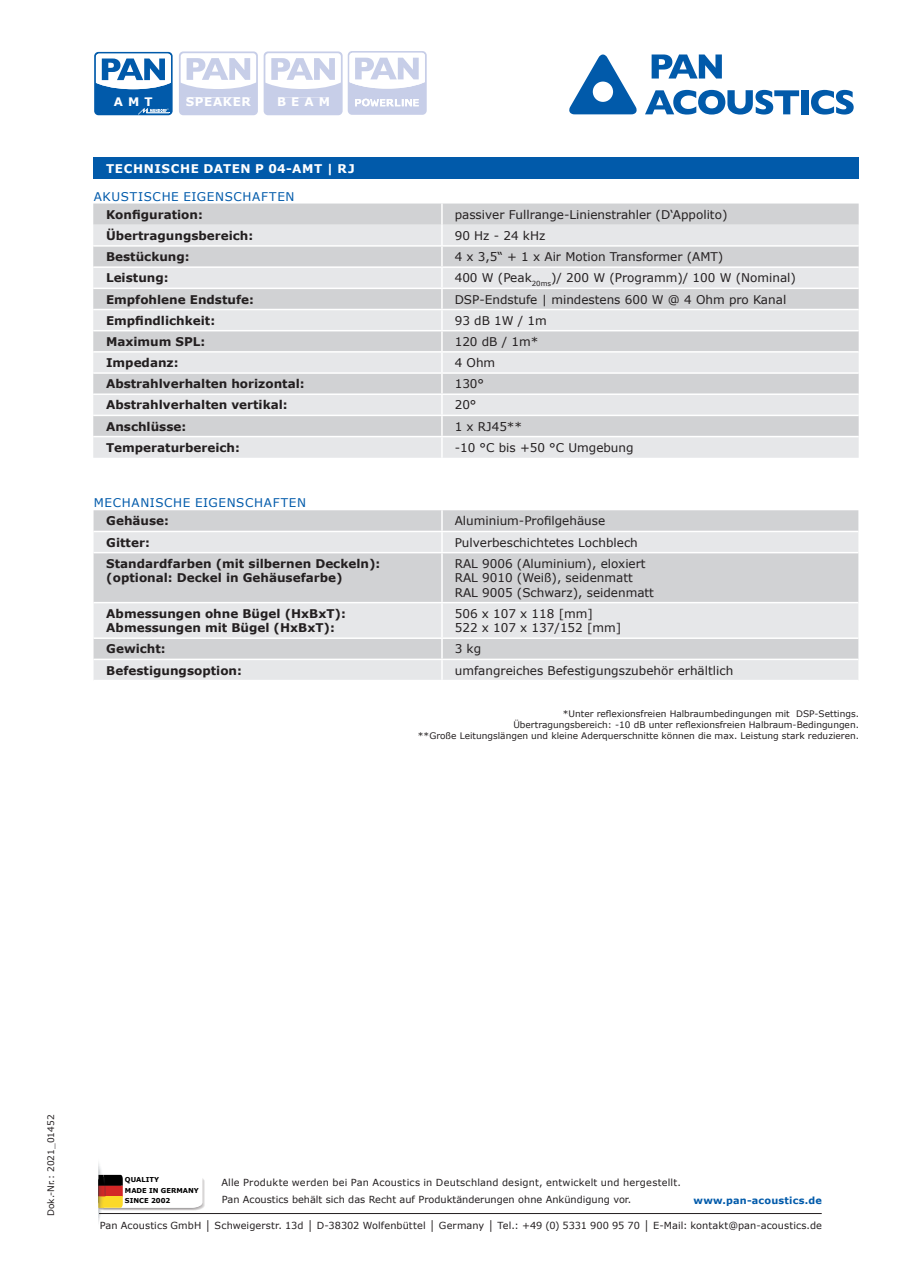
<style>
.page{position:relative;width:910px;height:1280px;background:#fff}
.page>*{position:absolute;margin:0;border:0;box-sizing:border-box;transform-origin:0 0}
.t1{font:12px/14.4px "Verdana";color:#231f20}
.t2{font:700 12px/14.4px "Verdana";color:#231f20}
.t3{font:12px "Verdana";letter-spacing:.055em;color:#015aaa}
.t4{font:700 12px "Verdana";letter-spacing:.05em;color:#fff}
.t5{font:700 11.85px "Verdana";color:#fff}
.t6{font:9.75px "Verdana";letter-spacing:.005em;color:#231f20}
.t7{font:700 9.75px "Verdana";letter-spacing:.02em;color:#015aaa}
.t8{font:9px/10.8px "Verdana";color:#231f20;text-align:right}
.t9{font:700 6.75px/10.4px "Verdana";color:#000}
</style>
<div class="page">
<svg style="left:652px;top:55px;width:70px;height:24px"></svg>
<svg style="left:645px;top:90px;width:154px;height:25px"></svg>
<div style="left:801px;top:90px;width:8px;height:24px;background:#015aaa"></div>
<svg style="left:811px;top:90px;width:43px;height:25px"></svg>
<svg style="left:569px;top:54px;width:68px;height:60px"></svg>
<img style="left:98px;top:1163px;width:4px;height:60px">
<svg style="left:98px;top:1166px;width:107px;height:45px"></svg>
<hr style="left:99px;top:1213px;width:723px;height:1px;background:#231f20">
<svg style="left:179px;top:51px;width:79px;height:64px"></svg>
<div style="left:186px;top:98px;width:54px;height:8px;background:#c7cee8"></div>
<div style="left:243px;top:98px;width:8px;height:8px;background:#c7cee8"></div>
<svg style="left:264px;top:51px;width:163px;height:64px"></svg>
<div style="left:278px;top:98px;width:51px;height:8px;background:#c7cee8"></div>
<svg style="left:94px;top:52px;width:79px;height:63px"></svg>
<div style="left:93px;top:157px;width:766px;height:22px;background:#015aaa"></div>
<div style="left:93px;top:204px;width:766px;height:21px;background:#d1d2d4"></div>
<svg style="left:93px;top:225px;width:766px;height:233px;background:#dcdddf"></svg>
<hr style="left:441px;top:204px;width:2px;height:21px;background:#fff">
<hr style="left:441px;top:225px;width:2px;height:20px;background:#fff">
<hr style="left:93px;top:245px;width:349px;height:2px;background:#fff">
<hr style="left:442px;top:245px;width:417px;height:2px;background:#fff">
<svg style="left:441px;top:247px;width:2px;height:19px"></svg>
<hr style="left:93px;top:266px;width:349px;height:2px;background:#fff">
<hr style="left:442px;top:266px;width:417px;height:2px;background:#fff">
<hr style="left:441px;top:268px;width:2px;height:20px;background:#fff">
<hr style="left:93px;top:288px;width:349px;height:1px;background:#fff">
<hr style="left:442px;top:288px;width:417px;height:1px;background:#fff">
<hr style="left:441px;top:289px;width:2px;height:20px;background:#fff">
<hr style="left:93px;top:309px;width:349px;height:1px;background:#fff">
<hr style="left:442px;top:309px;width:417px;height:1px;background:#fff">
<hr style="left:441px;top:310px;width:2px;height:20px;background:#fff">
<hr style="left:93px;top:330px;width:349px;height:1px;background:#fff">
<hr style="left:442px;top:330px;width:417px;height:1px;background:#fff">
<hr style="left:441px;top:331px;width:2px;height:20px;background:#fff">
<hr style="left:93px;top:351px;width:349px;height:2px;background:#fff">
<hr style="left:442px;top:351px;width:417px;height:2px;background:#fff">
<hr style="left:93px;top:372px;width:349px;height:2px;background:#fff">
<hr style="left:442px;top:372px;width:417px;height:2px;background:#fff">
<svg style="left:441px;top:353px;width:2px;height:40px"></svg>
<hr style="left:93px;top:393px;width:349px;height:2px;background:#fff">
<hr style="left:442px;top:393px;width:417px;height:2px;background:#fff">
<hr style="left:441px;top:395px;width:2px;height:20px;background:#fff">
<hr style="left:93px;top:415px;width:349px;height:1px;background:#fff">
<hr style="left:442px;top:415px;width:417px;height:1px;background:#fff">
<hr style="left:441px;top:416px;width:2px;height:20px;background:#fff">
<hr style="left:93px;top:436px;width:349px;height:1px;background:#fff">
<hr style="left:442px;top:436px;width:417px;height:1px;background:#fff">
<hr style="left:441px;top:437px;width:2px;height:21px;background:#fff">
<svg style="left:94px;top:510px;width:764px;height:21px;background:#d2d3d5"></svg>
<svg style="left:94px;top:532px;width:764px;height:148px;background:#dcdddf"></svg>
<hr style="left:441px;top:510px;width:2px;height:21px;background:#fff">
<hr style="left:441px;top:532px;width:2px;height:20px;background:#fff">
<hr style="left:94px;top:552px;width:348px;height:1px;background:#fff">
<hr style="left:442px;top:552px;width:416px;height:1px;background:#fff">
<hr style="left:441px;top:553px;width:2px;height:49px;background:#fff">
<hr style="left:94px;top:602px;width:348px;height:1px;background:#fff">
<hr style="left:442px;top:602px;width:416px;height:1px;background:#fff">
<hr style="left:441px;top:603px;width:2px;height:34px;background:#fff">
<hr style="left:94px;top:637px;width:348px;height:2px;background:#fff">
<hr style="left:442px;top:637px;width:416px;height:2px;background:#fff">
<hr style="left:441px;top:639px;width:2px;height:20px;background:#fff">
<hr style="left:94px;top:659px;width:348px;height:1px;background:#fff">
<hr style="left:442px;top:659px;width:416px;height:1px;background:#fff">
<hr style="left:441px;top:660px;width:2px;height:20px;background:#fff">
<p class="t5" style="left:114px;top:94px;width:40px">AMT</p>
<p class="t4" style="left:186px;top:93px;width:66px">SPEAKER</p>
<p class="t4" style="left:277px;top:93px;width:55px">BEAM</p>
<p class="t4" style="left:106px;top:160px;width:250px">TECHNISCHE DATEN P 04-AMT | RJ</p>
<p class="t3" style="left:94px;top:188px;width:202px">AKUSTISCHE EIGENSCHAFTEN</p>
<p class="t2" style="left:106px;top:207px;width:98px">Konfiguration:</p>
<p class="t1" style="left:455px;top:207px;width:274px">passiver Fullrange-Linienstrahler (D‘Appolito)</p>
<p class="t2" style="left:106px;top:228px;width:149px">Übertragungsbereich:</p>
<p class="t1" style="left:455px;top:228px;width:92px">90 Hz - 24 kHz</p>
<p class="t2" style="left:106px;top:249px;width:85px">Bestückung:</p>
<p class="t1" style="left:455px;top:249px;width:270px">4 x 3,5“ + 1 x Air Motion Transformer (AMT)</p>
<p class="t2" style="left:106px;top:271px;width:64px">Leistung:</p>
<p class="t1" style="left:455px;top:271px;width:343px">400 W (Peak<sub>20ms</sub>)/ 200 W (Programm)/ 100 W (Nominal)</p>
<p class="t2" style="left:106px;top:292px;width:149px">Empfohlene Endstufe:</p>
<p class="t1" style="left:455px;top:292px;width:333px">DSP-Endstufe | mindestens 600 W @ 4 Ohm pro Kanal</p>
<p class="t2" style="left:106px;top:313px;width:111px">Empfindlichkeit:</p>
<p class="t1" style="left:455px;top:313px;width:94px">93 dB 1W / 1m</p>
<p class="t2" style="left:106px;top:334px;width:101px">Maximum SPL:</p>
<p class="t1" style="left:455px;top:334px;width:85px">120 dB / 1m*</p>
<p class="t2" style="left:106px;top:355px;width:74px">Impedanz:</p>
<p class="t1" style="left:455px;top:355px;width:42px">4 Ohm</p>
<p class="t2" style="left:106px;top:376px;width:200px">Abstrahlverhalten horizontal:</p>
<p class="t1" style="left:455px;top:377px;width:31px">130°</p>
<p class="t2" style="left:106px;top:398px;width:183px">Abstrahlverhalten vertikal:</p>
<p class="t1" style="left:455px;top:398px;width:23px">20°</p>
<p class="t2" style="left:106px;top:419px;width:82px">Anschlüsse:</p>
<p class="t1" style="left:455px;top:419px;width:69px">1 x RJ45**</p>
<p class="t2" style="left:106px;top:440px;width:135px">Temperaturbereich:</p>
<p class="t1" style="left:455px;top:440px;width:180px">-10 °C bis +50 °C Umgebung</p>
<p class="t3" style="left:94px;top:494px;width:214px">MECHANISCHE EIGENSCHAFTEN</p>
<p class="t2" style="left:106px;top:514px;width:64px">Gehäuse:</p>
<p class="t1" style="left:455px;top:514px;width:152px">Aluminium-Profilgehäuse</p>
<p class="t2" style="left:106px;top:535px;width:45px">Gitter:</p>
<p class="t1" style="left:455px;top:535px;width:185px">Pulverbeschichtetes Lochblech</p>
<p class="t2" style="left:106px;top:556px;width:276px">Standardfarben (mit silbernen Deckeln): (optional: Deckel in Gehäusefarbe)</p>
<p class="t1" style="left:455px;top:556px;width:201px">RAL 9006 (Aluminium), eloxiert<br>RAL 9010 (Weiß), seidenmatt<br>RAL 9005 (Schwarz), seidenmatt</p>
<p class="t2" style="left:106px;top:606px;width:241px">Abmessungen ohne Bügel (HxBxT):<br>Abmessungen mit Bügel (HxBxT):</p>
<p class="t1" style="left:455px;top:606px;width:168px">506 x 107 x 118 [mm]<br>522 x 107 x 137/152 [mm]</p>
<p class="t2" style="left:106px;top:642px;width:61px">Gewicht:</p>
<p class="t1" style="left:455px;top:642px;width:28px">3 kg</p>
<p class="t2" style="left:106px;top:663px;width:137px">Befestigungsoption:</p>
<p class="t1" style="left:455px;top:663px;width:280px">umfangreiches Befestigungszubehör erhältlich</p>
<p class="t8" style="left:418px;top:708px;width:443px">*Unter reflexionsfreien Halbraumbedingungen mit DSP-Settings.<br>Übertragungsbereich: -10 dB unter reflexionsfreien Halbraum-Bedingungen.<br>**Große Leitungslängen und kleine Aderquerschnitte können die max. Leistung stark reduzieren.</p>
<p class="t8" style="left:45px;top:1216px;width:103px;rotate:-90deg">Dok.-Nr.: 2021_01452</p>
<p class="t9" style="left:125px;top:1175px;width:75px">QUALITY<br>MADE IN GERMANY<br>SINCE 2002</p>
<p class="t6" style="left:100px;top:1219px;width:724px">Pan Acoustics GmbH │ Schweigerstr. 13d │ D-38302 Wolfenbüttel │ Germany │ Tel.: +49 (0) 5331 900 95 70 │ E-Mail: kontakt@pan-acoustics.de</p>
<p class="t6" style="left:221px;top:1176px;width:461px">Alle Produkte werden bei Pan Acoustics in Deutschland designt, entwickelt und hergestellt.</p>
<p class="t6" style="left:222px;top:1193px;width:411px">Pan Acoustics behält sich das Recht auf Produktänderungen ohne Ankündigung vor.</p>
<p class="t7" style="left:693px;top:1193px;width:130px">www.pan-acoustics.de</p>
</div>
